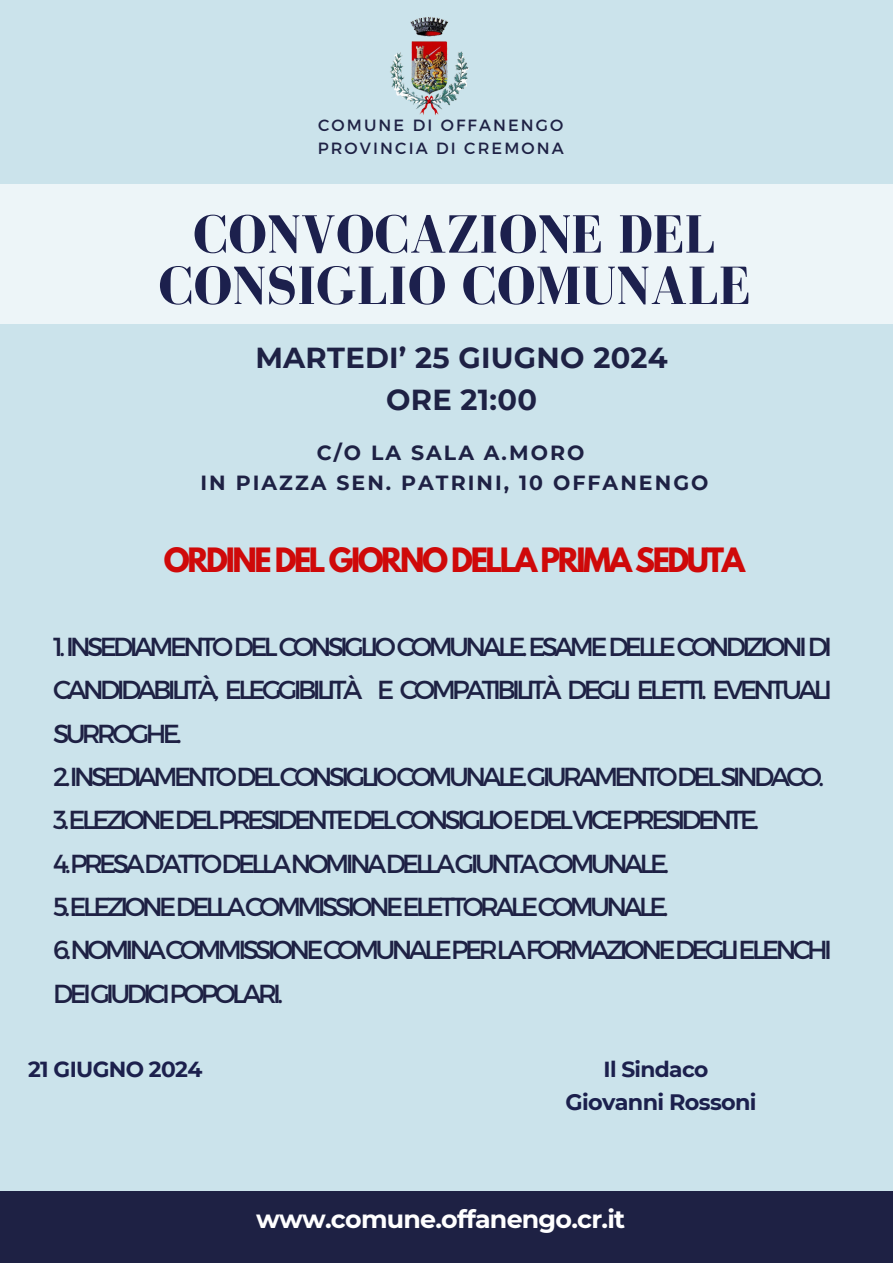
<style>
.page{position:relative;width:893px;height:1263px;background:#cbe3eb}
.page>*{position:absolute;margin:0;border:0;box-sizing:border-box;transform-origin:0 0}
.t1{font:700 55.35px/51.4px "Bodoni FLF";color:#1c204d;text-align:center}
.t2{font:700 29.7px "League Spartan";letter-spacing:-.085em;color:#cf0909}
.t3{font:700 28.88px "Montserrat";letter-spacing:.01em;color:#1e2144}
.t4{font:26.1px/43.3px "Montserrat";letter-spacing:-.14em;color:#1e2144}
.t5{font:700 25.28px "Montserrat";letter-spacing:-.03em;color:#fff}
.t6{font:700 22.35px "Montserrat";letter-spacing:-.03em;color:#1c204d}
.t7{font:700 21.75px "Montserrat";letter-spacing:-.03em;color:#1c204d}
.t8{font:700 20.48px "Montserrat";letter-spacing:.1em;color:#1e2144}
.t9{font:16.27px "Montserrat";letter-spacing:.13em;color:#1e2144}
</style>
<div class="page">
<div style="left:0;top:184px;width:893px;height:140px;background:#edf5f8"></div>
<img style="left:390px;top:17px;width:78px;height:98px">
<div style="left:0;top:1191px;width:893px;height:72px;background:#1e2144"></div>
<p class="t9" style="left:318px;top:115px;width:247px">COMUNE DI OFFANENGO</p>
<p class="t9" style="left:318px;top:137px;width:248px">PROVINCIA DI CREMONA</p>
<p class="t1" style="left:159px;top:208px;width:593px">CONVOCAZIONE DEL<br>CONSIGLIO COMUNALE</p>
<p class="t3" style="left:255px;top:340px;width:414px">MARTEDI’ 25 GIUGNO 2024</p>
<p class="t3" style="left:386px;top:382px;width:152px">ORE 21:00</p>
<h1 class="t8" style="left:317px;top:440px;width:269px">C/O LA SALA A.MORO</h1>
<h5 class="t8" style="left:200px;top:470px;width:509px">IN PIAZZA SEN. PATRINI, 10 OFFANENGO</h5>
<h2 class="t2" style="left:164px;top:546px;width:582px">ORDINE DEL GIORNO DELLA PRIMA SEDUTA</h2>
<h4 class="t4" style="left:53px;top:624px;width:780px">1. INSEDIAMENTO DEL CONSIGLIO COMUNALE. ESAME DELLE CONDIZIONI DI CANDIDABILITÀ, ELEGGIBILITÀ E COMPATIBILITÀ DEGLI ELETTI. EVENTUALI SURROGHE.<br>2.INSEDIAMENTODELCONSIGLIOCOMUNALE.GIURAMENTODELSINDACO.<br>3.ELEZIONEDELPRESIDENTEDELCONSIGLIOEDELVICEPRESIDENTE.<br>4.PRESAD’ATTODELLANOMINADELLAGIUNTACOMUNALE.<br>5.ELEZIONEDELLACOMMISSIONEELETTORALECOMUNALE.<br>6.NOMINACOMMISSIONECOMUNALEPERLAFORMAZIONEDEGLIELENCHI DEIGIUDICIPOPOLARI.</h4>
<p class="t7" style="left:28px;top:1056px;width:176px">21 GIUGNO 2024</p>
<p class="t7" style="left:603px;top:1056px;width:106px">Il Sindaco</p>
<p class="t6" style="left:565px;top:1088px;width:193px">Giovanni Rossoni</p>
<h6 class="t5" style="left:256px;top:1203px;width:370px">www.comune.offanengo.cr.it</h6>
</div>
